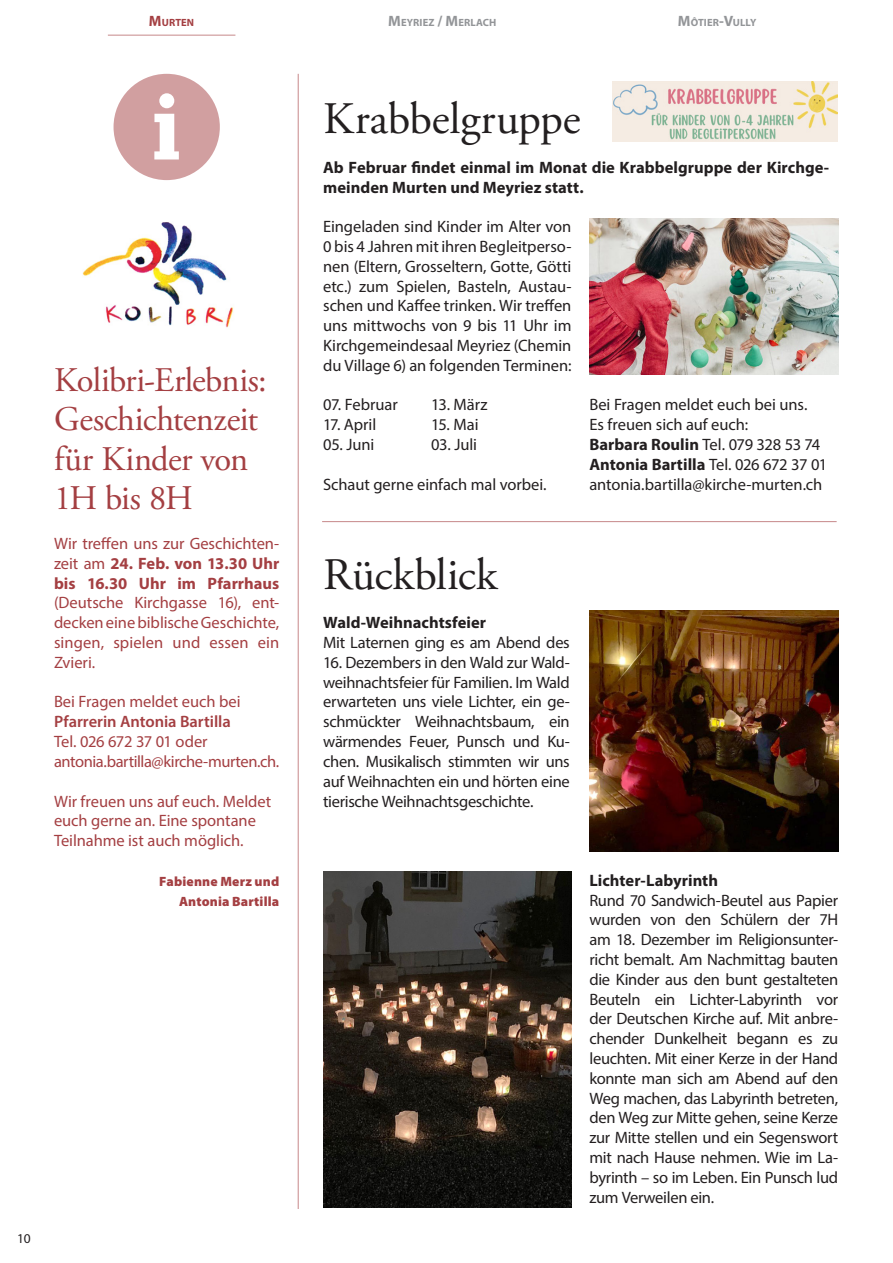
<style>
.page{position:relative;width:893px;height:1263px;background:#fff}
.page>*{position:absolute;margin:0;border:0;box-sizing:border-box;transform-origin:0 0}
.t1{font:45px "Adobe Garamond Pro";letter-spacing:-.005em;color:#231f20}
.t2{font:34.5px/39.6px "Adobe Garamond Pro";letter-spacing:-.025em;color:#a43f42}
.t3{font:16.5px/19.8px "Myriad Pro";letter-spacing:-.01em;color:#231f20;text-align:justify}
.t4{font:16.5px/19.8px "Myriad Pro";letter-spacing:-.005em;color:#a43f42;text-align:justify}
.t5{font:700 16.5px/19.8px "Myriad Pro";color:#231f20}
.t6{font:700 16.5px/19.8px "Myriad Pro";color:#a43f42;text-align:justify}
.t7{font:16.5px/19.8px "Myriad Pro";letter-spacing:-.025em;color:#a43f42}
.t8{font:600 16.5px "Myriad Pro";letter-spacing:-.005em;color:#a43f42}
.t9{font:900 13.5px/19.8px "Myriad Pro";letter-spacing:.01em;color:#a43f42;text-align:right}
.t10{font:13.5px "Myriad Pro";color:#231f20}
.t11{font:700 10.5px "Myriad Pro";letter-spacing:.01em;color:#939598}
.t12{font:700 10.5px "Myriad Pro";letter-spacing:.01em;color:#a43f42}
.s1{font-size:15px}
.s2{font-weight:400}
.s3{font-weight:700}
</style>
<div class="page">
<hr style="left:108px;top:35px;width:127px;height:1px;background:#a43f42">
<hr style="left:298px;top:74px;width:1px;height:1135px;background:#a43f42">
<hr style="left:322px;top:521px;width:515px;height:1px;background:#a43f42">
<div style="left:114px;top:74px;width:106px;height:106px;background:#d19fa0;border-radius:50%"></div>
<div style="left:159px;top:93px;width:15px;height:15px;background:#fff;border-radius:50%"></div>
<svg style="left:154px;top:114px;width:25px;height:45px"></svg>
<img style="left:83px;top:222px;width:151px;height:106px">
<img style="left:589px;top:611px;width:249px;height:240px">
<img style="left:323px;top:871px;width:249px;height:337px">
<img style="left:589px;top:218px;width:249px;height:156px">
<img style="left:612px;top:82px;width:226px;height:59px">
<p class="t12" style="left:149px;top:16px;width:47px"><span class="s1">M</span>URTEN</p>
<p class="t11" style="left:388px;top:16px;width:110px"><span class="s1">M</span>EYRIEZ <span class="s1">/ M</span>ERLACH</p>
<p class="t11" style="left:678px;top:16px;width:80px"><span class="s1">M</span>ÔTIER<span class="s1">-V</span>ULLY</p>
<h2 class="t2" style="left:54px;top:361px;width:214px">Kolibri-Erlebnis:<br>Geschichtenzeit für Kinder von<br>1H bis 8H</h2>
<p class="t6" style="left:54px;top:533px;width:227px"><span class="s2">Wir treffen uns zur Geschichten&shy;zeit am</span> 24. Feb. von 13.30 Uhr bis 16.30 Uhr im Pfarrhaus</p>
<p class="t4" style="left:54px;top:593px;width:227px">(Deutsche Kirchgasse 16), ent&shy;decken eine biblische Geschichte, singen, spielen und essen ein Zvieri.</p>
<p class="t4" style="left:54px;top:692px;width:188px">Bei Fragen meldet euch bei</p>
<p class="t8" style="left:54px;top:711px;width:178px">Pfarrerin Antonia Bartilla</p>
<p class="t7" style="left:54px;top:731px;width:227px">Tel. 026 672 37 01 oder antonia.bartilla@kirche-murten.ch.</p>
<p class="t4" style="left:54px;top:791px;width:219px;text-align:left">Wir freuen uns auf euch. Meldet euch gerne an. Eine spontane<br>Teilnahme ist auch möglich.</p>
<p class="t9" style="left:159px;top:871px;width:122px">Fabienne Merz und<br>Antonia Bartilla</p>
<p class="t10" style="left:17px;top:1230px;width:15px">10</p>
<h1 class="t1" style="left:323px;top:92px;width:259px">Krabbelgruppe</h1>
<p class="t5" style="left:323px;top:157px;width:507px">Ab Februar findet einmal im Monat die Krabbelgruppe der Kirchge&shy;meinden Murten und Meyriez statt.</p>
<p class="t3" style="left:323px;top:217px;width:250px">Eingeladen sind Kinder im Alter von 0 bis 4 Jahren mit ihren Begleitperso&shy;nen (Eltern, Grosseltern, Gotte, Götti etc.) zum Spielen, Basteln, Austau&shy;schen und Kaffee trinken. Wir treffen uns mittwochs von 9 bis 11 Uhr im Kirchgemeindesaal Meyriez (Chemin du Village 6) an folgenden Terminen:</p>
<p class="t3" style="left:323px;top:395px;width:76px">07. Februar</p>
<p class="t3" style="left:431px;top:395px;width:58px">13. März</p>
<p class="t3" style="left:323px;top:415px;width:55px">17. April</p>
<p class="t3" style="left:431px;top:415px;width:49px">15. Mai</p>
<p class="t3" style="left:323px;top:434px;width:53px">05. Juni</p>
<p class="t3" style="left:431px;top:434px;width:47px">03. Juli</p>
<p class="t3" style="left:323px;top:474px;width:225px">Schaut gerne einfach mal vorbei.</p>
<p class="t3" style="left:589px;top:395px;width:239px;text-align:left">Bei Fragen meldet euch bei uns.<br>Es freuen sich auf euch:<br><span class="s3">Barbara Roulin</span> Tel. 079 328 53 74<br><span class="s3">Antonia Bartilla</span> Tel. 026 672 37 01 antonia.bartilla@kirche-murten.ch</p>
<h1 class="t1" style="left:323px;top:547px;width:176px">Rückblick</h1>
<p class="t5" style="left:323px;top:612px;width:164px">Wald-Weihnachtsfeier</p>
<p class="t3" style="left:323px;top:632px;width:248px">Mit Laternen ging es am Abend des</p>
<p class="t3" style="left:323px;top:652px;width:248px">16. Dezembers in den Wald zur Wald&shy;weihnachtsfeier für Familien. Im Wald erwarteten uns viele Lichter, ein ge&shy;schmückter Weihnachtsbaum, ein wärmendes Feuer, Punsch und Ku&shy;chen. Musikalisch stimmten wir uns auf Weihnachten ein und hörten eine tierische Weihnachtsgeschichte.</p>
<p class="t5" style="left:589px;top:870px;width:130px">Lichter-Labyrinth</p>
<p class="t3" style="left:589px;top:890px;width:250px">Rund 70 Sandwich-Beutel aus Papier wurden von den Schülern der 7H am 18. Dezember im Religionsunter&shy;richt bemalt. Am Nachmittag bauten die Kinder aus den bunt gestalteten Beuteln ein Lichter-Labyrinth vor der Deutschen Kirche auf. Mit anbre&shy;chender Dunkelheit begann es zu leuchten. Mit einer Kerze in der Hand konnte man sich am Abend auf den Weg machen, das Labyrinth betreten, den Weg zur Mitte gehen, seine Kerze zur Mitte stellen und ein Segenswort mit nach Hause nehmen. Wie im La&shy;byrinth – so im Leben. Ein Punsch lud zum Verweilen ein.</p>
</div>
